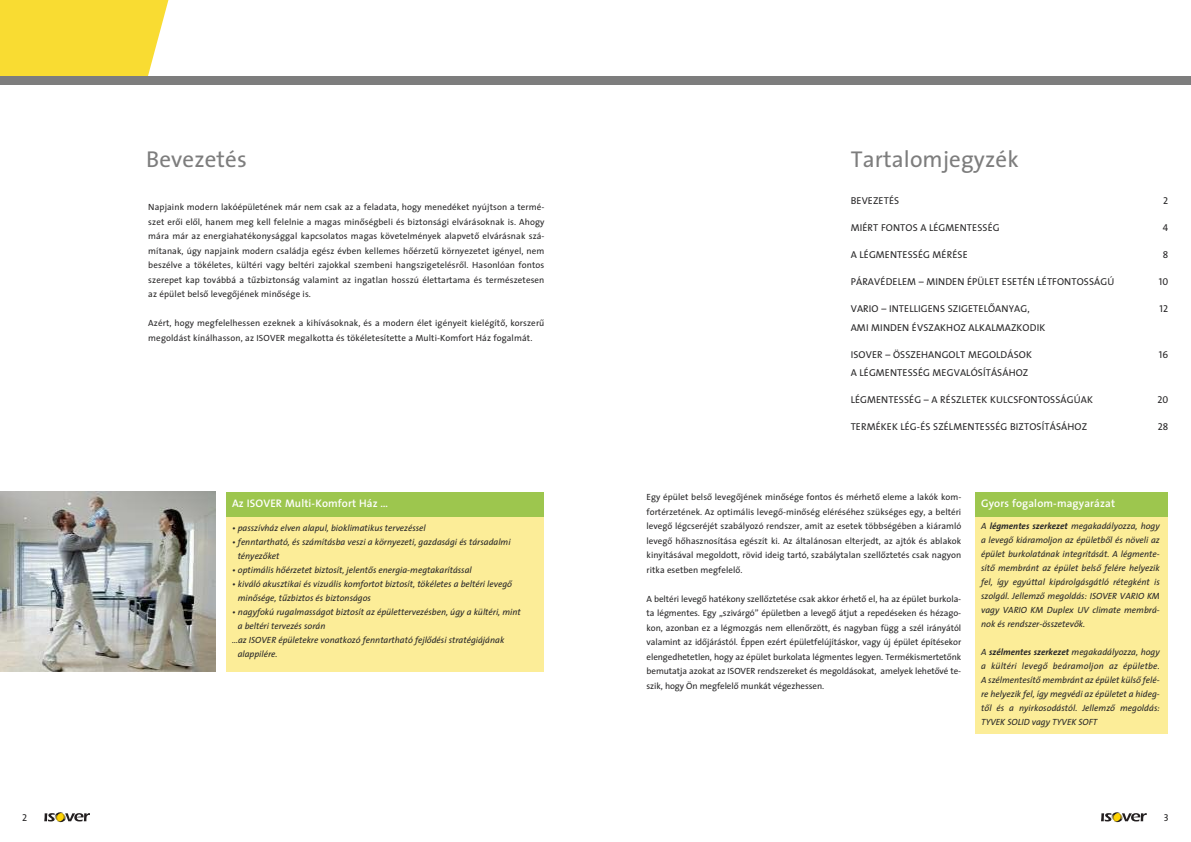
<style>
.page{position:relative;width:1191px;height:842px;background:#fff}
.page>*{position:absolute;margin:0;border:0;box-sizing:border-box;transform-origin:0 0}
.t1{font:23px "The Sans Plain H";letter-spacing:.005em;color:#7d7d7d}
.t2{font:11px "The Sans Semi Bold Plain H";letter-spacing:.01em;color:#fff}
.t3{font:10px "The Sans Plain H";letter-spacing:.01em;color:#272627}
.t4{font:10px "The Sans Caps H";letter-spacing:.01em;color:#272627}
.t5{font:9px/14.5px "The Sans Plain H";letter-spacing:.01em;color:#272627;text-align:justify}
.t6{font:9px/14px "The Sans Italic H";color:#272627}
.s1{font-family:"The Sans Bold Italic H"}
</style>
<div class="page">
<svg style="left:1101px;top:812px;width:45px;height:10px"></svg>
<svg style="left:44px;top:812px;width:46px;height:10px"></svg>
<img style="left:0;top:492px;width:215px;height:180px">
<div style="left:226px;top:516px;width:318px;height:156px;background:#fced98"></div>
<div style="left:226px;top:492px;width:318px;height:24px;background:#9dc64e"></div>
<div style="left:975px;top:516px;width:193px;height:218px;background:#fced98"></div>
<div style="left:975px;top:492px;width:193px;height:24px;background:#9dc64e"></div>
<svg style="left:0;top:0;width:171px;height:77px;background:#f7dd40"></svg>
<div style="left:0;top:77px;width:1191px;height:8px;background:#7d7d7d"></div>
<h1 class="t1" style="left:146px;top:150px;width:102px">Bevezetés</h1>
<p class="t5" style="left:148px;top:201px;width:398px">Napjaink modern lakóépületének már nem csak az a feladata, hogy menedéket nyújtson a termé&shy;szet erôi elôl, hanem meg kell felelnie a magas minôségbeli és biztonsági elvárásoknak is. Ahogy mára már az energiahatékonysággal kapcsolatos magas követelmények alapvetô elvárásnak szá&shy;mítanak, úgy napjaink modern családja egész évben kellemes hôérzetû környezetet igényel, nem beszélve a tökéletes, kültéri vagy beltéri zajokkal szembeni hangszigetelésrôl. Hasonlóan fontos szerepet kap továbbá a tûzbiztonság valamint az ingatlan hosszú élettartama és természetesen az épület belsô levegôjének minôsége is.</p>
<p class="t5" style="left:148px;top:317px;width:398px">Azért, hogy megfelelhessen ezeknek a kihívásoknak, és a modern élet igényeit kielégítô, korszerû megoldást kínálhasson, az ISOVER megalkotta és tökéletesítette a Multi-Komfort Ház fogalmát.</p>
<p class="t2" style="left:232px;top:499px;width:158px">Az ISOVER Multi-Komfort Ház …</p>
<p class="t6" style="left:232px;top:522px;width:195px">• passzívház elven alapul, bioklimatikus tervezéssel</p>
<p class="t6" style="left:238px;top:536px;width:274px;text-indent:-6px">• fenntartható, és számításba veszi a környezeti, gazdasági és társadalmi tényezôket</p>
<p class="t6" style="left:232px;top:564px;width:241px">• optimális hôérzetet biztosít, jelentôs energia-megtakarítással</p>
<p class="t6" style="left:238px;top:578px;width:276px;text-indent:-6px">• kiváló akusztikai és vizuális komfortot biztosít, tökéletes a beltéri levegô minôsége, tûzbiztos és biztonságos</p>
<p class="t6" style="left:232px;top:606px;width:290px">• nagyfokú rugalmasságot biztosít az épülettervezésben, úgy a kültéri, mint</p>
<p class="t6" style="left:238px;top:620px;width:89px">a beltéri tervezés során</p>
<p class="t6" style="left:232px;top:634px;width:274px">…az ISOVER épületekre vonatkozó fenntartható fejlôdési stratégiájának</p>
<p class="t6" style="left:238px;top:648px;width:41px">alappilére.</p>
<h1 class="t1" style="left:850px;top:150px;width:169px">Tartalomjegyzék</h1>
<p class="t3" style="left:850px;top:197px;width:50px">BEVEZETÉS</p>
<p class="t4" style="left:1163px;top:197px;width:7px">2</p>
<p class="t3" style="left:850px;top:224px;width:150px">MIÉRT FONTOS A LÉGMENTESSÉG</p>
<p class="t4" style="left:1162px;top:224px;width:7px">4</p>
<p class="t3" style="left:850px;top:251px;width:118px">A LÉGMENTESSÉG MÉRÉSE</p>
<p class="t4" style="left:1162px;top:251px;width:7px">8</p>
<p class="t3" style="left:850px;top:278px;width:265px">PÁRAVÉDELEM – MINDEN ÉPÜLET ESETÉN LÉTFONTOSSÁGÚ</p>
<p class="t4" style="left:1158px;top:278px;width:11px">10</p>
<p class="t3" style="left:850px;top:305px;width:180px">VARIO – INTELLIGENS SZIGETELÔANYAG,</p>
<p class="t4" style="left:1159px;top:305px;width:10px">12</p>
<p class="t3" style="left:850px;top:323px;width:196px">AMI MINDEN ÉVSZAKHOZ ALKALMAZKODIK</p>
<p class="t3" style="left:850px;top:350px;width:183px">ISOVER – ÖSSZEHANGOLT MEGOLDÁSOK</p>
<p class="t4" style="left:1158px;top:351px;width:11px">16</p>
<p class="t3" style="left:850px;top:369px;width:179px">A LÉGMENTESSÉG MEGVALÓSÍTÁSÁHOZ</p>
<p class="t3" style="left:850px;top:396px;width:244px">LÉGMENTESSÉG – A RÉSZLETEK KULCSFONTOSSÁGÚAK</p>
<p class="t4" style="left:1157px;top:396px;width:12px">20</p>
<p class="t3" style="left:850px;top:423px;width:238px">TERMÉKEK LÉG-ÉS SZÉLMENTESSÉG BIZTOSÍTÁSÁHOZ</p>
<p class="t4" style="left:1157px;top:423px;width:12px">28</p>
<p class="t5" style="left:646px;top:491px;width:316px">Egy épület belsô levegôjének minôsége fontos és mérhetô eleme a lakók kom&shy;fortérzetének. Az optimális levegô-minôség eléréséhez szükséges egy, a beltéri levegô légcseréjét szabályozó rendszer, amit az esetek többségében a kiáramló levegô hôhasznosítása egészít ki. Az általánosan elterjedt, az ajtók és ablakok kinyitásával megoldott, rövid ideig tartó, szabálytalan szellôztetés csak nagyon ritka esetben megfelelô.</p>
<p class="t5" style="left:646px;top:592px;width:316px">A beltéri levegô hatékony szellôztetése csak akkor érhetô el, ha az épület burkola&shy;ta légmentes. Egy „szivárgó” épületben a levegô átjut a repedéseken és hézago&shy;kon, azonban ez a légmozgás nem ellenôrzött, és nagyban függ a szél irányától valamint az idôjárástól. Éppen ezért épületfelújításkor, vagy új épület építésekor elengedhetetlen, hogy az épület burkolata légmentes legyen. Termékismertetônk bemutatja azokat az ISOVER rendszereket és megoldásokat, amelyek lehetôvé te&shy;szik, hogy Ön megfelelô munkát végezhessen.</p>
<p class="t2" style="left:981px;top:499px;width:136px">Gyors fogalom-magyarázat</p>
<p class="t6" style="left:981px;top:520px;width:180px;text-align:justify">A <span class="s1">légmentes szerkezet</span> megakadályozza, hogy a levegô kiáramoljon az épületbôl és növeli az épület burkolatának integritását. A légmente&shy;sítô membránt az épület belsô felére helyezik fel, így egyúttal kipárolgásgátló rétegként is szolgál. Jellemzô megoldás: ISOVER VARIO KM vagy VARIO KM Duplex UV climate membrá&shy;nok és rendszer-összetevôk.</p>
<p class="t6" style="left:981px;top:646px;width:180px;text-align:justify">A <span class="s1">szélmentes szerkezet</span> megakadályozza, hogy a kültéri levegô beáramoljon az épületbe.<br>A szélmentesítô membránt az épület külsô felé&shy;re helyezik fel, így megvédi az épületet a hideg&shy;tôl és a nyirkosodástól. Jellemzô megoldás:<br>TYVEK SOLID vagy TYVEK SOFT</p>
<p class="t4" style="left:22px;top:814px;width:7px">2</p>
<p class="t4" style="left:1163px;top:814px;width:6px">3</p>
</div>
